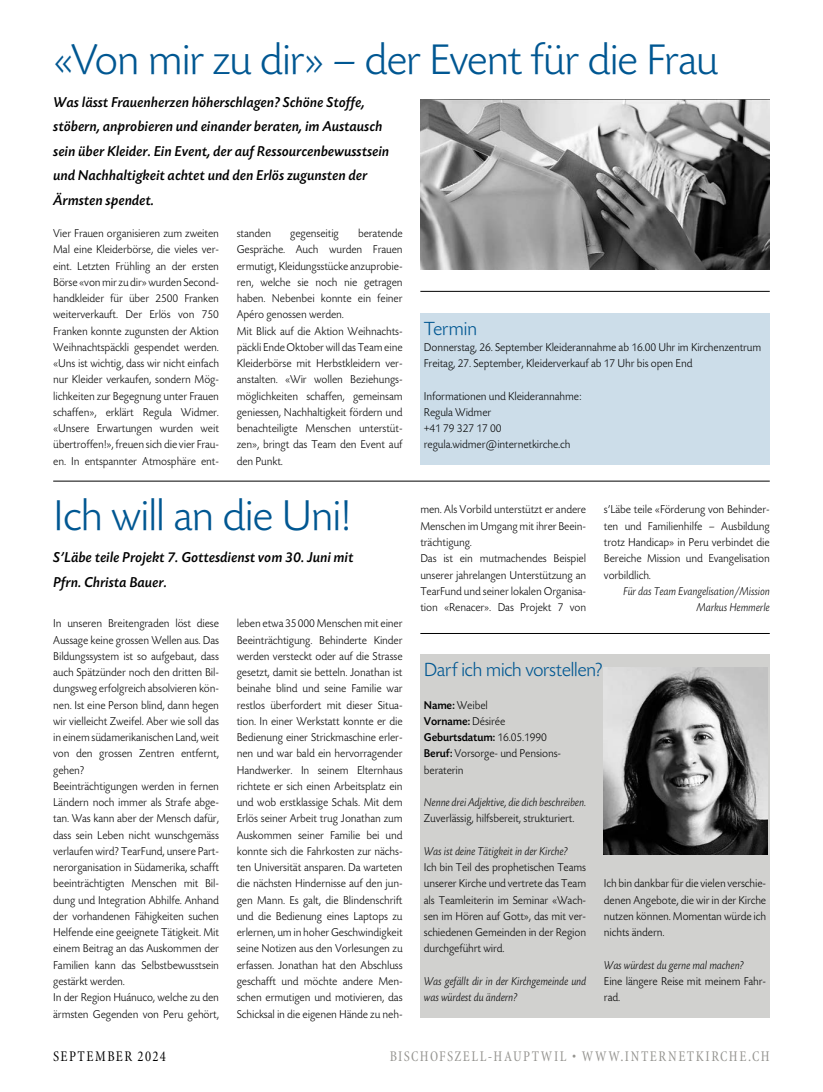
<style>
.page{position:relative;width:823px;height:1092px;background:#fff}
.page>*{position:absolute;margin:0;border:0;box-sizing:border-box;transform-origin:0 0}
.t1{font:300 45px "Today SBOP";letter-spacing:-.035em;color:#005792}
.t2{font:300 20px "Today SBOP";letter-spacing:-.03em;color:#005792}
.t3{font:italic 500 15px/24.4px "Today SBOP";color:#000}
.t4{font:condensed 15px "Minion";letter-spacing:.105em;color:#959490;scale:.95 1}
.t5{font:condensed 15px "Minion";letter-spacing:.105em;color:#000;scale:.95 1}
.t6{font:300 11.88px/16.2px "Today SBOP";letter-spacing:-.01em;color:#000;scale:.95 1}
.t7{font:italic 300 11.88px/16.2px "Today SBOP";letter-spacing:-.01em;color:#000;text-align:right;scale:.95 1}
.s1{font-weight:500}
</style>
<div class="page">
<div style="left:420px;top:313px;width:349px;height:151px;background:#ccdde9"></div>
<hr style="left:420px;top:291px;width:349px;height:1px;background:#000">
<img style="left:420px;top:100px;width:349px;height:169px">
<hr style="left:53px;top:481px;width:716px;height:1px;background:#000">
<div style="left:420px;top:654px;width:349px;height:363px;background:#d1d1cf"></div>
<hr style="left:420px;top:633px;width:349px;height:1px;background:#000">
<img style="left:603px;top:667px;width:163px;height:187px">
<h1 class="t1" style="left:53px;top:36px;width:666px">«Von mir zu dir» – der Event für die Frau</h1>
<p class="t3" style="left:53px;top:90px;width:337px">Was lässt Frauenherzen höherschlagen? Schöne Stoffe, stöbern, anprobieren und einander beraten, im Austausch sein über Kleider. Ein Event, der auf Ressourcenbewusstsein und Nachhaltigkeit achtet und den Erlös zugunsten der Ärmsten spendet.</p>
<p class="t6" style="left:53px;top:225px;width:176px;text-align:justify">Vier Frauen organisieren zum zweiten Mal eine Kleiderbörse, die vieles ver&shy;eint. Letzten Frühling an der ersten Börse «von mir zu dir» wurden Second&shy;handkleider für über 2500 Franken weiterverkauft. Der Erlös von 750<br>Franken konnte zugunsten der Aktion Weihnachtspäckli gespendet werden. «Uns ist wichtig, dass wir nicht einfach nur Kleider verkaufen, sondern Mög&shy;lichkeiten zur Begegnung unter Frauen schaffen», erklärt Regula Widmer. «Unsere Erwartungen wurden weit übertroffen!», freuen sich die vier Frau&shy;en. In entspannter Atmosphäre ent-</p>
<p class="t6" style="left:237px;top:225px;width:38px">standen</p>
<p class="t6" style="left:290px;top:225px;width:53px">gegenseitig</p>
<p class="t6" style="left:237px;top:225px;width:176px;text-indent:121px">beratende<br>Gespräche. Auch wurden Frauen ermutigt, Kleidungsstücke anzuprobie&shy;ren, welche sie noch nie getragen haben. Nebenbei konnte ein feiner<br>Apéro genossen werden.<br>Mit Blick auf die Aktion Weihnachts&shy;päckli Ende Oktober will das Team eine<br>Kleiderbörse mit Herbstkleidern ver&shy;anstalten. «Wir wollen Beziehungs&shy;möglichkeiten schaffen, gemeinsam geniessen, Nachhaltigkeit fördern und benachteiligte Menschen unterstüt&shy;zen», bringt das Team den Event auf den Punkt.</p>
<h1 class="t1" style="left:53px;top:491px;width:299px">Ich will an die Uni!</h1>
<p class="t3" style="left:53px;top:545px;width:301px">S’Läbe teile Projekt 7. Gottesdienst vom 30. Juni mit<br>Pfrn. Christa Bauer.</p>
<p class="t6" style="left:53px;top:615px;width:176px">In unseren Breitengraden löst diese Aussage keine grossen Wellen aus. Das Bildungssystem ist so aufgebaut, dass auch Spätzünder noch den dritten Bil&shy;dungsweg erfolgreich absolvieren kön&shy;nen. Ist eine Person blind, dann hegen wir vielleicht Zweifel. Aber wie soll das in einem südamerikanischen Land, weit von den grossen Zentren entfernt, gehen?<br>Beeinträchtigungen werden in fernen Ländern noch immer als Strafe abge&shy;tan. Was kann aber der Mensch dafür, dass sein Leben nicht wunschgemäss verlaufen wird? TearFund, unsere Part&shy;nerorganisation in Südamerika, schafft beeinträchtigten Menschen mit Bil&shy;dung und Integration Abhilfe. Anhand der vorhandenen Fähigkeiten suchen Helfende eine geeignete Tätigkeit. Mit einem Beitrag an das Auskommen der Familien kann das Selbstbewusstsein gestärkt werden.<br>In der Region Huánuco, welche zu den ärmsten Gegenden von Peru gehört,</p>
<p class="t6" style="left:237px;top:615px;width:176px;text-align:justify">leben etwa 35000 Menschen mit einer Beeinträchtigung. Behinderte Kinder werden versteckt oder auf die Strasse gesetzt, damit sie betteln. Jonathan ist beinahe blind und seine Familie war restlos überfordert mit dieser Situa&shy;tion. In einer Werkstatt konnte er die Bedienung einer Strickmaschine erler&shy;nen und war bald ein hervorragender Handwerker. In seinem Elternhaus richtete er sich einen Arbeitsplatz ein und wob erstklassige Schals. Mit dem Erlös seiner Arbeit trug Jonathan zum Auskommen seiner Familie bei und konnte sich die Fahrkosten zur nächs&shy;ten Universität ansparen. Da warteten die nächsten Hindernisse auf den jun&shy;gen Mann. Es galt, die Blindenschrift und die Bedienung eines Laptops zu erlernen, um in hoher Geschwindigkeit seine Notizen aus den Vorlesungen zu erfassen. Jonathan hat den Abschluss geschafft und möchte andere Men&shy;schen ermutigen und motivieren, das Schicksal in die eigenen Hände zu neh-</p>
<h2 class="t2" style="left:423px;top:317px;width:55px">Termin</h2>
<p class="t6" style="left:423px;top:339px;width:356px">Donnerstag, 26. September Kleiderannahme ab 16.00 Uhr im Kirchenzentrum<br>Freitag, 27. September, Kleiderverkauf ab 17 Uhr bis open End</p>
<p class="t6" style="left:423px;top:388px;width:167px">Informationen und Kleiderannahme:<br>Regula Widmer<br>+41 79 327 17 00 regula.widmer@internetkirche.ch</p>
<p class="t6" style="left:420px;top:502px;width:176px">men. Als Vorbild unterstützt er andere Menschen im Umgang mit ihrer Beein&shy;trächtigung.<br>Das ist ein mutmachendes Beispiel unserer jahrelangen Unterstützung an TearFund und seiner lokalen Organisa&shy;tion «Renacer». Das Projekt 7 von</p>
<p class="t6" style="left:603px;top:502px;width:176px;text-align:justify">s’Läbe teile «Förderung von Behinder&shy;ten und Familienhilfe – Ausbildung trotz Handicap» in Peru verbindet die Bereiche Mission und Evangelisation vorbildlich.</p>
<p class="t7" style="left:623px;top:583px;width:156px">Für das Team Evangelisation/Mission<br>Markus Hemmerle</p>
<h2 class="t2" style="left:423px;top:659px;width:180px">Darf ich mich vorstellen?</h2>
<p class="t6" style="left:423px;top:697px;width:146px"><span class="s1">Name:</span> Weibel<br><span class="s1">Vorname:</span> Désirée<br><span class="s1">Geburtsdatum:</span> 16.05.1990<br><span class="s1">Beruf:</span> Vorsorge- und Pensions&shy;beraterin</p>
<p class="t7" style="left:423px;top:794px;width:172px">Nenne drei Adjektive, die dich beschreiben.</p>
<p class="t6" style="left:423px;top:810px;width:160px">Zuverlässig, hilfsbereit, strukturiert.</p>
<p class="t7" style="left:423px;top:843px;width:153px">Was ist deine Tätigkeit in der Kirche?</p>
<p class="t6" style="left:423px;top:859px;width:172px;text-align:justify">Ich bin Teil des prophetischen Teams unserer Kirche und vertrete das Team als Teamleiterin im Seminar «Wach&shy;sen im Hören auf Gott», das mit ver&shy;schiedenen Gemeinden in der Region durchgeführt wird.</p>
<p class="t7" style="left:423px;top:973px;width:172px;text-align:left">Was gefällt dir in der Kirchgemeinde und was würdest du ändern?</p>
<p class="t6" style="left:603px;top:875px;width:172px;text-align:justify">Ich bin dankbar für die vielen verschie&shy;denen Angebote, die wir in der Kirche nutzen können. Momentan würde ich nichts ändern.</p>
<p class="t7" style="left:603px;top:957px;width:149px">Was würdest du gerne mal machen?</p>
<p class="t6" style="left:603px;top:973px;width:172px">Eine längere Reise mit meinem Fahr&shy;rad.</p>
<p class="t5" style="left:53px;top:1048px;width:120px">SEPTEMBER 2024</p>
<p class="t4" style="left:389px;top:1048px;width:401px">BISCHOFSZELL-HAUPTWIL • WWW.INTERNETKIRCHE.CH</p>
</div>
